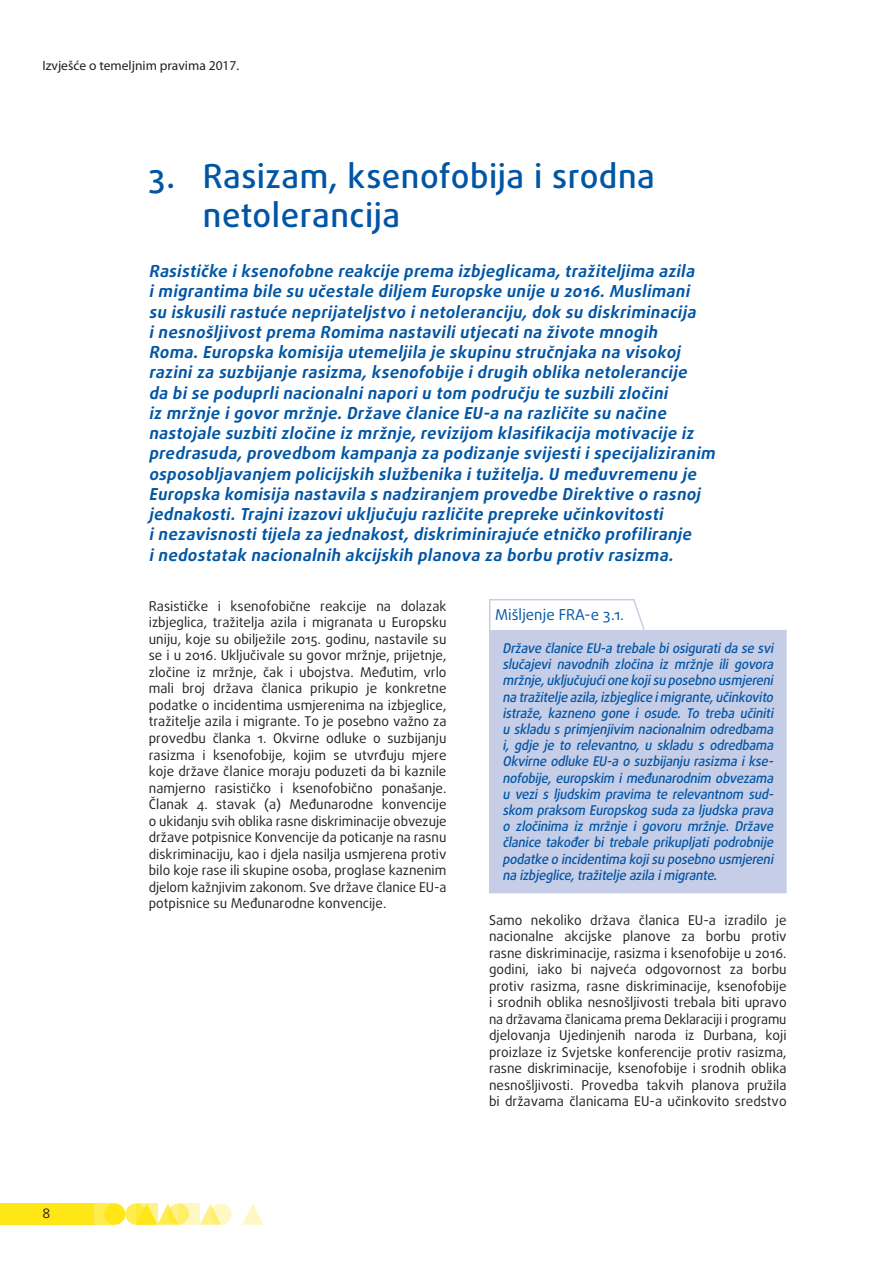
<style>
.page{position:relative;width:893px;height:1263px;background:#fff}
.page>*{position:absolute;margin:0;border:0;box-sizing:border-box;transform-origin:0 0}
.chapter_title{font:500 33px/39.6px "Daxline Pro";letter-spacing:.015em;color:#0155a5}
.intro_chapter{font:italic 700 16.5px/20.2px "Daxline Pro";letter-spacing:.025em;color:#0155a5}
.opinion_header{font:15px "Daxline Pro";color:#0155a5}
.body_text{font:13.5px/16.5px "Daxline Pro";color:#231f20;text-align:justify}
.opinion_text{font:italic 500 13.5px/16.2px "Daxline Pro";letter-spacing:-.01em;color:#0155a5;text-align:justify;scale:.94 1}
.t1{font:13.5px "Myriad Pro";color:#231f20}
</style>
<div class="page">
<svg style="left:125px;top:1203px;width:22px;height:22px"></svg>
<div style="left:94px;top:1203px;width:21px;height:22px;background:#ffec50"></div>
<div style="left:0;top:1203px;width:94px;height:22px;background:#ffe616"></div>
<svg style="left:200px;top:1203px;width:18px;height:22px"></svg>
<svg style="left:242px;top:1204px;width:21px;height:21px"></svg>
<div style="left:104px;top:1203px;width:21px;height:22px;background:#ffe616;border-radius:50%"></div>
<svg style="left:157px;top:1203px;width:18px;height:22px"></svg>
<svg style="left:168px;top:1203px;width:21px;height:22px"></svg>
<svg style="left:210px;top:1203px;width:22px;height:22px"></svg>
<svg style="left:136px;top:1203px;width:21px;height:22px"></svg>
<svg style="left:179px;top:1203px;width:21px;height:22px"></svg>
<div style="left:490px;top:630px;width:296px;height:262px;background:#c6cde7"></div>
<hr style="left:785px;top:630px;width:2px;height:262px;background:#c6cde7">
<hr style="left:489px;top:600px;width:1px;height:30px;background:#c6cde7">
<hr style="left:489px;top:599px;width:145px;height:1px;background:#c6cde7">
<hr style="left:489px;top:630px;width:1px;height:262px;background:#c6cde7">
<hr style="left:489px;top:892px;width:145px;height:1px;background:#c6cde7">
<hr style="left:634px;top:892px;width:153px;height:1px;background:#c6cde7">
<svg style="left:632px;top:599px;width:13px;height:31px"></svg>
<p class="t1" style="left:43px;top:57px;width:198px">Izvješće o temeljnim pravima 2017.</p>
<p class="body_text" style="left:43px;top:1205px;width:9px">8</p>
<p class="chapter_title" style="left:203px;top:156px;width:454px;text-indent:-54px">3. Rasizam, ksenofobija i srodna netolerancija</p>
<p class="intro_chapter" style="left:149px;top:261px;width:571px">Rasističke iksenofobne reakcije prema izbjeglicama,tražiteljima azila imigrantima bile su učestale diljem Europske unije u 2016.Muslimani<br>su iskusilirastuće neprijateljstvo inetoleranciju,dok su diskriminacija inesnošljivostprema Romima nastaviliutjecatina živote mnogih Roma.Europska komisija utemeljila je skupinu stručnjaka na visokoj raziniza suzbijanje rasizma,ksenofobije idrugih oblika netolerancije<br>da bise poduprlinacionalninaporiu tom području te suzbilizločini<br>iz mržnje igovormržnje.Države članice EU-a na različite su načine nastojale suzbitizločine iz mržnje,revizijom klasifikacija motivacije iz predrasuda,provedbom kampanja za podizanje svijestiispecijaliziranim osposobljavanjem policijskih službenika itužitelja.U međuvremenu je Europska komisija nastavila s nadziranjem provedbe Direktive o rasnoj jednakosti.Trajniizazoviuključuju različite prepreke učinkovitosti inezavisnostitijela za jednakost,diskriminirajuće etničko profiliranje inedostatak nacionalnih akcijskih planova za borbu protiv rasizma.</p>
<p class="body_text" style="left:149px;top:598px;width:299px">Rasističke i ksenofobične reakcije na dolazak izbjeglica, tražitelja azila i migranata u Europsku uniju, koje su obilježile 2015. godinu, nastavile su se i u 2016. Uključivale su govor mržnje, prijetnje, zločine iz mržnje, čak i ubojstva. Međutim, vrlo mali broj država članica prikupio je konkretne podatke o incidentima usmjerenima na izbjeglice, tražitelje azila i migrante. To je posebno važno za provedbu članka 1. Okvirne odluke o suzbijanju rasizma i ksenofobije, kojim se utvrđuju mjere koje države članice moraju poduzeti da bi kaznile namjerno rasističko i ksenofobično ponašanje.<br>Članak 4. stavak (a) Međunarodne konvencije o ukidanju svih oblika rasne diskriminacije obvezuje države potpisnice Konvencije da poticanje na rasnu diskriminaciju, kao i djela nasilja usmjerena protiv bilo koje rase ili skupine osoba, proglase kaznenim djelom kažnjivim zakonom. Sve države članice EU-a potpisnice su Međunarodne konvencije.</p>
<p class="opinion_header" style="left:495px;top:605px;width:130px">Mišljenje FRA-e 3.1.</p>
<p class="opinion_text" style="left:502px;top:640px;width:293px">Države članice EU-a trebale biosiguratida se svi slučajevi navodnih zločina iz mržnje ili govora mržnje,uključujućione kojisu posebno usmjereni na tražitelje azila,izbjeglice imigrante,učinkovito istraže, kazneno gone i osude. To treba učiniti u skladu s primjenjivim nacionalnim odredbama i, gdje je to relevantno, u skladu s odredbama Okvirne odluke EU-a o suzbijanju rasizma i kse&shy;nofobije, europskim i međunarodnim obvezama u vezi s ljudskim pravima te relevantnom sud&shy;skom praksom Europskog suda za ljudska prava o zločinima iz mržnje i govoru mržnje. Države članice također bi trebale prikupljati podrobnije podatke o incidentima kojisu posebno usmjereni na izbjeglice,tražitelje azila imigrante.</p>
<p class="body_text" style="left:489px;top:911px;width:299px">Samo nekoliko država članica EU-a izradilo je nacionalne akcijske planove za borbu protiv rasne diskriminacije, rasizma i ksenofobije u 2016. godini, iako bi najveća odgovornost za borbu protiv rasizma, rasne diskriminacije, ksenofobije i srodnih oblika nesnošljivosti trebala biti upravo na državama članicama prema Deklaraciji i programu djelovanja Ujedinjenih naroda iz Durbana, koji proizlaze iz Svjetske konferencije protiv rasizma, rasne diskriminacije, ksenofobije i srodnih oblika nesnošljivosti. Provedba takvih planova pružila bi državama članicama EU-a učinkovito sredstvo</p>
</div>
